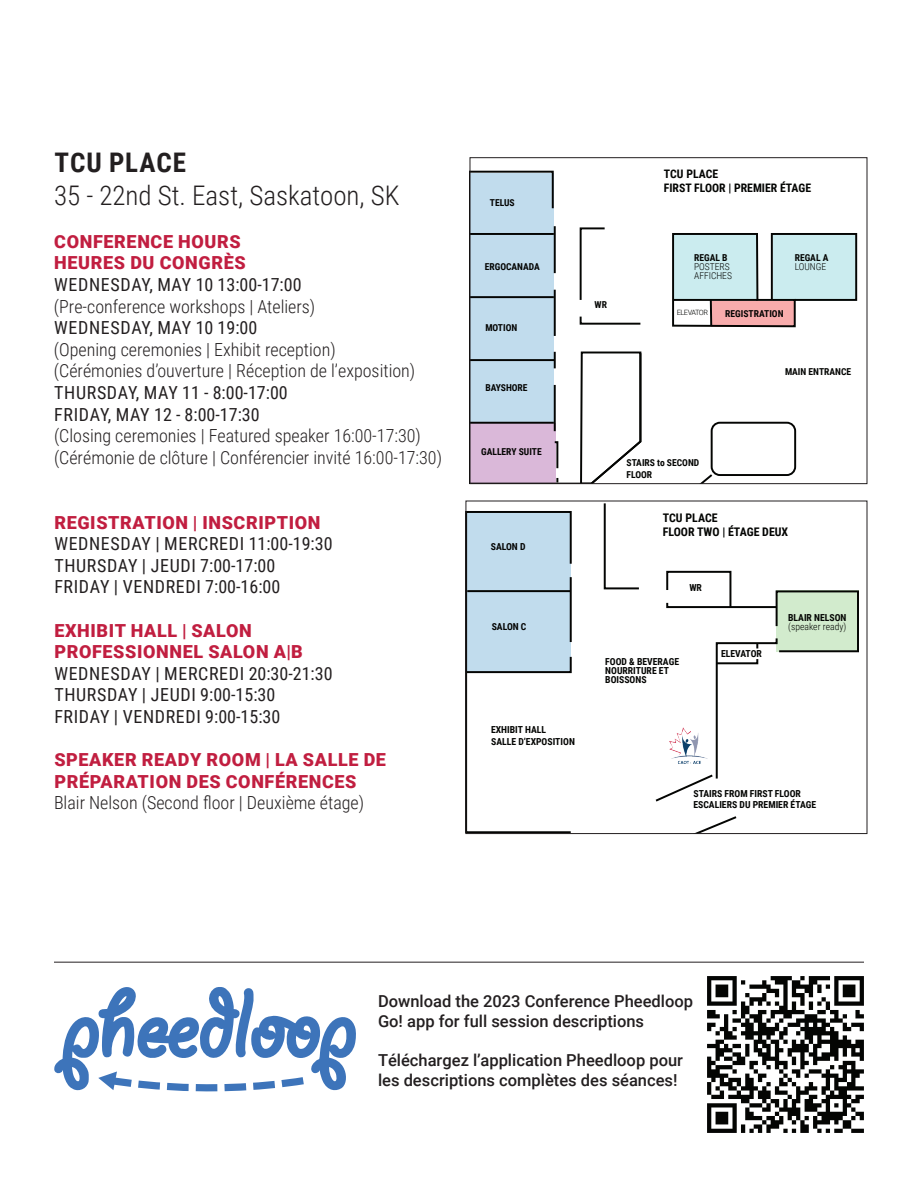
<style>
.page{position:relative;width:918px;height:1188px;background:#fff}
.page>*{position:absolute;margin:0;border:0;box-sizing:border-box;transform-origin:0 0}
.t1{font:300 27px "Roboto Condensed";color:#231f20}
.t2{font:700 27px "Roboto Condensed";letter-spacing:.035em;color:#231f20}
.t3{font:300 18px/21.6px "Roboto Condensed";color:#231f20}
.t4{font:18px/21.6px "Roboto Condensed";letter-spacing:.035em;color:#231f20}
.t5{font:900 18px/21.6px "Roboto";letter-spacing:.035em;color:#c11e40}
.t6{font:18px/21.6px "Roboto Condensed";letter-spacing:.015em;color:#231f20}
.t7{font:500 16.5px/19.8px "Roboto";color:#231f20}
.t8{font:700 11.85px/14.2px "Roboto Condensed";color:#040503}
.t9{font:700 11.7px/14.1px "Roboto Condensed";color:#040503}
.t10{font:700 9.6px/11.6px "Roboto Condensed";color:#040503}
.t11{font:300 9.6px/9px "Roboto Condensed";color:#040503}
.t12{font:300 7.2px "Roboto Condensed";letter-spacing:-.06em;color:#040503;scale:1.17 1}
</style>
<div class="page">
<svg style="left:472px;top:170px;width:87px;height:312px;background:#c5d4e7"></svg>
<hr style="left:554px;top:226px;width:2px;height:47px;background:#040503">
<hr style="left:554px;top:290px;width:2px;height:46px;background:#040503">
<svg style="left:554px;top:352px;width:2px;height:16px"></svg>
<hr style="left:554px;top:385px;width:2px;height:46px;background:#040503">
<svg style="left:553px;top:440px;width:6px;height:30px"></svg>
<hr style="left:470px;top:422px;width:84px;height:2px;background:#040503">
<hr style="left:470px;top:359px;width:85px;height:2px;background:#040503">
<hr style="left:470px;top:296px;width:84px;height:2px;background:#040503">
<hr style="left:470px;top:233px;width:84px;height:2px;background:#040503">
<svg style="left:579px;top:227px;width:26px;height:73px"></svg>
<svg style="left:579px;top:316px;width:62px;height:9px"></svg>
<div style="left:711px;top:422px;width:85px;height:54px;border:2px solid #040503;border-radius:8px"></div>
<svg style="left:702px;top:472px;width:12px;height:10px"></svg>
<svg style="left:672px;top:233px;width:186px;height:95px"></svg>
<svg style="left:580px;top:351px;width:62px;height:131px"></svg>
<div style="left:470px;top:157px;width:397px;height:327px;border:1px solid #231f20"></div>
<svg style="left:468px;top:511px;width:104px;height:321px"></svg>
<svg style="left:697px;top:816px;width:40px;height:16px"></svg>
<svg style="left:655px;top:570px;width:204px;height:232px"></svg>
<svg style="left:603px;top:503px;width:36px;height:87px"></svg>
<div style="left:466px;top:501px;width:401px;height:333px;border:1px solid #231f20"></div>
<svg style="left:54px;top:987px;width:302px;height:104px"></svg>
<hr style="left:54px;top:962px;width:810px;height:1px;background:#231f20">
<img style="left:707px;top:976px;width:157px;height:157px">
<img style="left:669px;top:728px;width:39px;height:35px">
<h1 class="t2" style="left:54px;top:144px;width:133px">TCU PLACE</h1>
<h1 class="t1" style="left:54px;top:176px;width:347px">35 - 22nd St. East, Saskatoon, SK</h1>
<p class="t5" style="left:54px;top:230px;width:193px">CONFERENCE HOURS<br>HEURES DU CONGRÈS</p>
<p class="t4" style="left:54px;top:273px;width:249px">WEDNESDAY, MAY 10 13:00-17:00</p>
<p class="t3" style="left:54px;top:295px;width:263px">(Pre-conference workshops | Ateliers)</p>
<p class="t4" style="left:54px;top:316px;width:205px">WEDNESDAY, MAY 10 19:00</p>
<p class="t3" style="left:54px;top:338px;width:363px">(Opening ceremonies | Exhibit reception) (Cérémonies d’ouverture | Réception de l’exposition)</p>
<p class="t6" style="left:54px;top:381px;width:235px">THURSDAY, MAY 11 - 8:00-17:00<br>FRIDAY, MAY 12 - 8:00-17:30</p>
<p class="t3" style="left:54px;top:424px;width:390px">(Closing ceremonies | Featured speaker 16:00-17:30) (Cérémonie de clôture | Conférencier invité 16:00-17:30)</p>
<p class="t5" style="left:54px;top:511px;width:268px">REGISTRATION | INSCRIPTION</p>
<p class="t4" style="left:54px;top:532px;width:280px">WEDNESDAY | MERCREDI 11:00-19:30<br>THURSDAY | JEUDI 7:00-17:00<br>FRIDAY | VENDREDI 7:00-16:00</p>
<p class="t5" style="left:54px;top:619px;width:250px">EXHIBIT HALL | SALON<br>PROFESSIONNEL SALON A|B</p>
<p class="t4" style="left:54px;top:662px;width:280px">WEDNESDAY | MERCREDI 20:30-21:30<br>THURSDAY | JEUDI 9:00-15:30<br>FRIDAY | VENDREDI 9:00-15:30</p>
<p class="t5" style="left:54px;top:748px;width:333px">SPEAKER READY ROOM | LA SALLE DE<br>PRÉPARATION DES CONFÉRENCES</p>
<p class="t3" style="left:54px;top:792px;width:312px">Blair Nelson (Second floor | Deuxième étage)</p>
<p class="t10" style="left:490px;top:197px;width:26px">TELUS</p>
<p class="t10" style="left:485px;top:260px;width:57px">ERGOCANADA</p>
<p class="t10" style="left:485px;top:321px;width:33px">MOTION</p>
<p class="t10" style="left:485px;top:381px;width:44px">BAYSHORE</p>
<p class="t10" style="left:595px;top:299px;width:14px">WR</p>
<p class="t9" style="left:664px;top:167px;width:149px">TCU PLACE<br>FIRST FLOOR | PREMIER ÉTAGE</p>
<p class="t10" style="left:694px;top:252px;width:35px">REGAL B</p>
<p class="t11" style="left:694px;top:262px;width:39px">POSTERS<br>AFFICHES</p>
<p class="t12" style="left:677px;top:307px;width:28px">ELEVATOR</p>
<p class="t10" style="left:725px;top:307px;width:60px">REGISTRATION</p>
<p class="t10" style="left:795px;top:252px;width:35px">REGAL A</p>
<p class="t11" style="left:795px;top:262px;width:33px">LOUNGE</p>
<p class="t10" style="left:785px;top:366px;width:68px">MAIN ENTRANCE</p>
<p class="t10" style="left:481px;top:446px;width:62px">GALLERY SUITE</p>
<p class="t10" style="left:491px;top:540px;width:36px">SALON D</p>
<p class="t10" style="left:492px;top:621px;width:36px">SALON C</p>
<p class="t10" style="left:491px;top:724px;width:85px">EXHIBIT HALL<br>SALLE D’EXPOSITION</p>
<p class="t10" style="left:627px;top:457px;width:74px">STAIRS to SECOND<br>FLOOR</p>
<p class="t8" style="left:663px;top:510px;width:127px">TCU PLACE<br>FLOOR TWO | ÉTAGE DEUX</p>
<p class="t10" style="left:689px;top:582px;width:14px">WR</p>
<p class="t10" style="left:605px;top:656px;width:75px;line-height:9.1px">FOOD &amp; BEVERAGE<br>NOURRITURE ET<br>BOISSONS</p>
<p class="t10" style="left:721px;top:647px;width:42px">ELEVATOR</p>
<p class="t10" style="left:788px;top:612px;width:60px">BLAIR NELSON</p>
<p class="t11" style="left:788px;top:622px;width:60px">(speaker ready)</p>
<p class="t10" style="left:694px;top:787px;width:124px">STAIRS FROM FIRST FLOOR<br>ESCALIERS DU PREMIER ÉTAGE</p>
<p class="t7" style="left:378px;top:991px;width:317px">Download the 2023 Conference Pheedloop<br>Go! app for full session descriptions</p>
<p class="t7" style="left:378px;top:1050px;width:307px">Téléchargez l’application Pheedloop pour les descriptions complètes des séances!</p>
</div>
